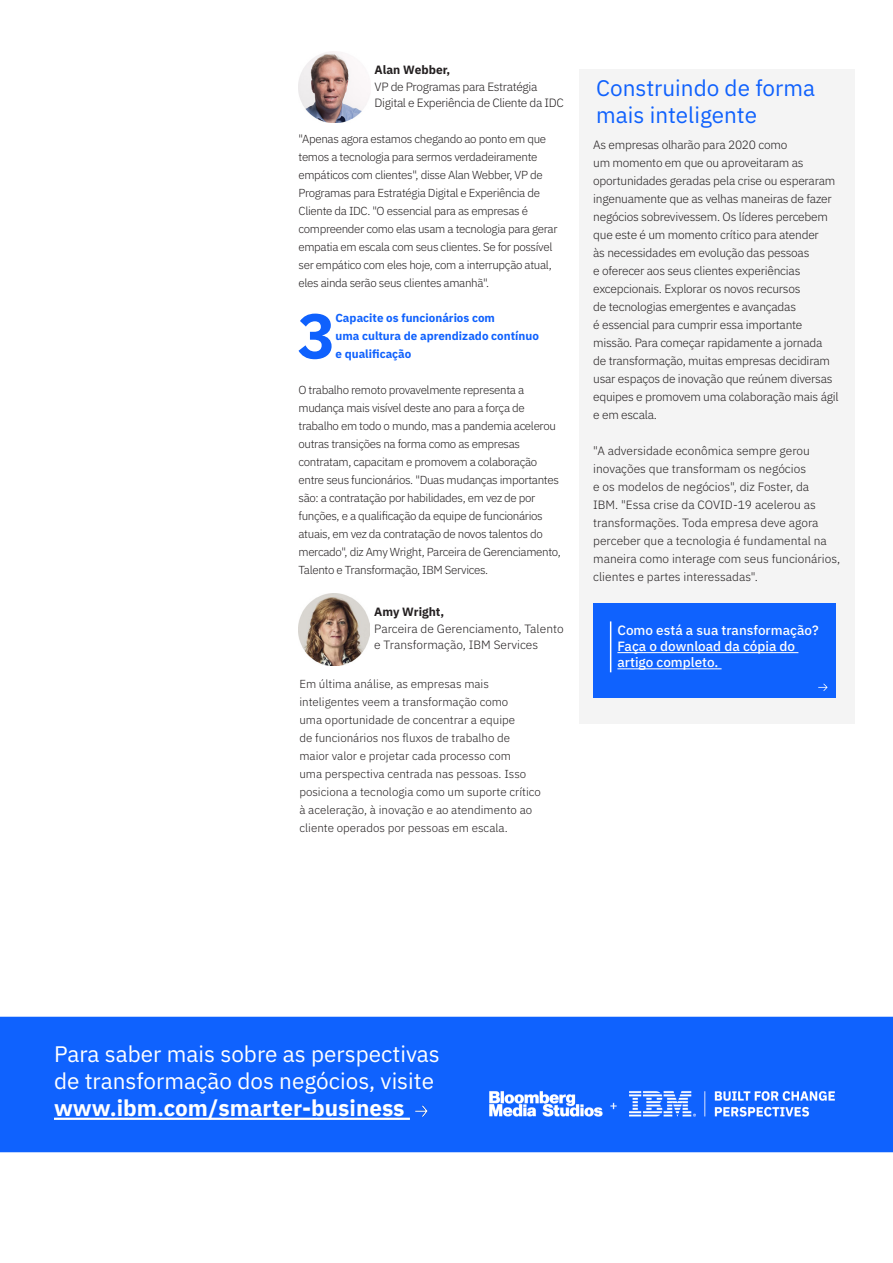
<style>
.page{position:relative;width:893px;height:1263px;background:#fff}
.page>*{position:absolute;margin:0;border:0;box-sizing:border-box;transform-origin:0 0}
.t1{font:700 63.15px "IBM Plex Sans";color:#0f61fd}
.t2{font:22.5px/27px "IBM Plex Sans";color:#fff}
.t3{font:22.5px/27px "IBM Plex Sans";color:#0f61fd}
.t4{font:700 22.5px "IBM Plex Sans";color:#fff}
.t5{font:500 13.5px/16.2px "IBM Plex Sans";color:#fff}
.t6{font:300 12px/18px "IBM Plex Sans";letter-spacing:-.02em;color:#231f20}
.t7{font:300 12px/18px "IBM Plex Sans";color:#231f20}
.t8{font:700 12px "IBM Plex Sans";color:#231f20}
.t9{font:300 11.7px/18px "IBM Plex Sans";letter-spacing:-.03em;color:#231f20}
.t10{font:300 11.7px/18px "IBM Plex Sans";color:#231f20}
.t11{font:700 11.7px/18px "IBM Plex Sans";color:#0f61fd}
</style>
<div class="page">
<div style="left:579px;top:69px;width:276px;height:654px;background:#f4f4f4"></div>
<div style="left:593px;top:603px;width:243px;height:95px;background:#0f62fe"></div>
<hr style="left:610px;top:621px;width:1px;height:51px;background:#fff">
<svg style="left:818px;top:683px;width:10px;height:8px"></svg>
<img style="left:298px;top:51px;width:70px;height:72px">
<img style="left:298px;top:593px;width:72px;height:72px">
<div style="left:0;top:1017px;width:893px;height:135px;background:#0f62fe"></div>
<svg style="left:415px;top:1105px;width:13px;height:11px"></svg>
<hr style="left:617px;top:652px;width:181px;height:1px;background:#fff">
<hr style="left:617px;top:668px;width:105px;height:1px;background:#fff">
<hr style="left:54px;top:1118px;width:356px;height:2px;background:#fff">
<p class="t8" style="left:375px;top:60px;width:77px">Alan Webber,</p>
<p class="t6" style="left:375px;top:77px;width:191px;line-height:16.5px">VP de Programas para Estratégia<br>Digital e Experiência de Cliente da IDC</p>
<p class="t9" style="left:298px;top:128px;width:260px">"Apenas agora estamos chegando ao ponto em que temos a tecnologia para sermos verdadeiramente empáticos com clientes", disse Alan Webber, VP de Programas para Estratégia Digital e Experiência de Cliente da IDC. "O essencial para as empresas é compreender como elas usam a tecnologia para gerar empatia em escala com seus clientes. Se for possível ser empático com eles hoje, com a interrupção atual, eles ainda serão seus clientes amanhã".</p>
<h1 class="t1" style="left:297px;top:286px;width:39px">3</h1>
<p class="t11" style="left:335px;top:308px;width:205px">Capacite os funcionários com<br>uma cultura de aprendizado contínuo e qualificação</p>
<p class="t9" style="left:298px;top:380px;width:264px">O trabalho remoto provavelmente representa a mudança mais visível deste ano para a força de trabalho em todo o mundo, mas a pandemia acelerou outras transições na forma como as empresas contratam, capacitam e promovem a colaboração entre seus funcionários. "Duas mudanças importantes são: a contratação por habilidades, em vez de por funções, e a qualificação da equipe de funcionários atuais, em vez da contratação de novos talentos do mercado", diz Amy Wright, Parceira de Gerenciamento, Talento e Transformação, IBM Services.</p>
<p class="t8" style="left:374px;top:603px;width:72px">Amy Wright,</p>
<p class="t7" style="left:374px;top:619px;width:191px;line-height:16.5px">Parceira de Gerenciamento, Talento e Transformação, IBM Services</p>
<p class="t10" style="left:299px;top:674px;width:243px">Em última análise, as empresas mais inteligentes veem a transformação como<br>uma oportunidade de concentrar a equipe<br>de funcionários nos fluxos de trabalho de maior valor e projetar cada processo com<br>uma perspectiva centrada nas pessoas. Isso posiciona a tecnologia como um suporte crítico à aceleração, à inovação e ao atendimento ao cliente operados por pessoas em escala.</p>
<h2 class="t3" style="left:596px;top:73px;width:220px">Construindo de forma mais inteligente</h2>
<p class="t6" style="left:593px;top:135px;width:247px">As empresas olharão para 2020 como<br>um momento em que ou aproveitaram as oportunidades geradas pela crise ou esperaram ingenuamente que as velhas maneiras de fazer negócios sobrevivessem. Os líderes percebem que este é um momento crítico para atender<br>às necessidades em evolução das pessoas<br>e oferecer aos seus clientes experiências excepcionais. Explorar os novos recursos<br>de tecnologias emergentes e avançadas<br>é essencial para cumprir essa importante missão. Para começar rapidamente a jornada<br>de transformação, muitas empresas decidiram usar espaços de inovação que reúnem diversas equipes e promovem uma colaboração mais ágil e em escala.</p>
<p class="t7" style="left:593px;top:441px;width:248px">"A adversidade econômica sempre gerou inovações que transformam os negócios<br>e os modelos de negócios", diz Foster, da<br>IBM. "Essa crise da COVID-19 acelerou as transformações. Toda empresa deve agora perceber que a tecnologia é fundamental na maneira como interage com seus funcionários, clientes e partes interessadas".</p>
<p class="t5" style="left:617px;top:621px;width:203px">Como está a sua transformação?<br>Faça o download da cópia do artigo completo.</p>
<h2 class="t2" style="left:54px;top:1039px;width:387px">Para saber mais sobre as perspectivas de transformação dos negócios, visite</h2>
<h2 class="t4" style="left:54px;top:1090px;width:352px">www.ibm.com/smarter-business</h2>
</div>
